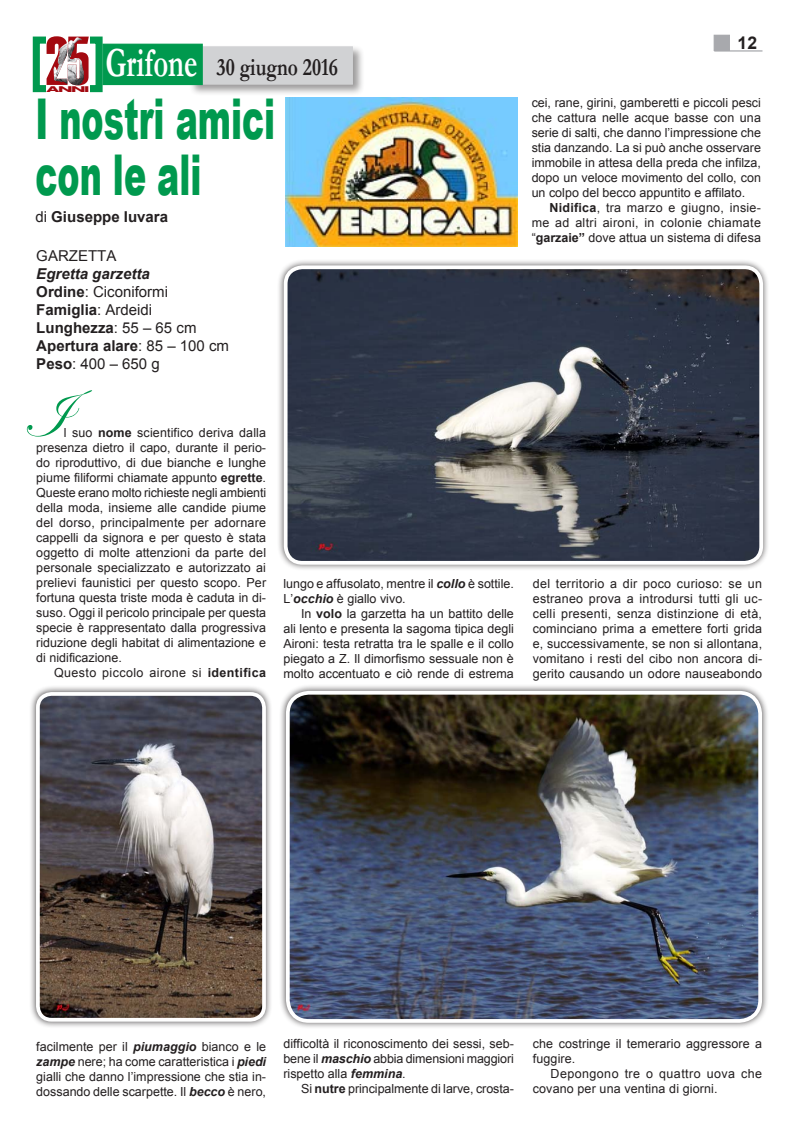
<style>
.page{position:relative;width:798px;height:1134px;background:#fff}
.page>*{position:absolute;margin:0;border:0;box-sizing:border-box;transform-origin:0 0}
.t1{font:68.75px "Edwardian Script ITC";color:#00994e}
.t2{font:900 56.25px/56.2px "Arial";color:#00994e;scale:.59 1}
.t3{font:700 25px "Garamond";color:#231f20;scale:.78 1}
.t4{font:700 17.5px "Arial";color:#231f20}
.t5{font:15px/18px "Arial";color:#231f20}
.t6{font:700 15px "Arial";color:#231f20}
.t7{font:12.5px/15px "Arial";color:#231f20;text-align:justify}
.t8{font:12.5px/15px "Arial";letter-spacing:.02em;color:#231f20}
.t9{font:12.5px "Arial";letter-spacing:.03em;color:#231f20}
.t10{font:700 7.62px "Futura";color:#a30910;scale:2.14 1}
.s1{font-size:41.88px;color:#fff}
.s2{font-weight:400}
.s3{font-weight:700;font-style:italic}
.s4{font-weight:700}
</style>
<div class="page">
<div style="left:33px;top:37px;width:70px;height:55px;border:7px solid #00994e"></div>
<div style="left:46px;top:35px;width:43px;height:58px;background:#fff"></div>
<svg style="left:47px;top:36px;width:42px;height:49px"></svg>
<div style="left:51px;top:36px;width:33px;height:49px;background:#231f20;opacity:.75"></div>
<hr style="left:714px;top:50px;width:48px;height:2px;background:#a8a9ad">
<div style="left:713px;top:35px;width:16px;height:16px;background:#a8a9ad;border:1px solid #a8a9ad"></div>
<div style="left:189px;top:44px;width:175px;height:53px;background:#231f20;opacity:.45"></div>
<div style="left:191px;top:46px;width:162px;height:39px;background:#d1d2d4;border:1px solid #d1d2d4"></div>
<div style="left:102px;top:44px;width:101px;height:41px;background:#00994e;border:1px solid #00994e"></div>
<div style="left:279px;top:684px;width:489px;height:346px;background:#231f20;opacity:.75"></div>
<img style="left:288px;top:693px;width:471px;height:328px">
<div style="left:286px;top:691px;width:475px;height:332px;border:4px solid #fff;border-radius:21px"></div>
<div style="left:277px;top:259px;width:492px;height:312px;background:#231f20;opacity:.75"></div>
<img style="left:285px;top:267px;width:475px;height:296px">
<div style="left:284px;top:265px;width:478px;height:300px;border:4px solid #fff;border-radius:17px"></div>
<div style="left:29px;top:685px;width:244px;height:343px;background:#231f20;opacity:.75"></div>
<img style="left:38px;top:694px;width:226px;height:326px">
<div style="left:36px;top:692px;width:230px;height:330px;border:4px solid #fff;border-radius:14px"></div>
<img style="left:286px;top:98px;width:231px;height:148px">
<h3 class="t3" style="left:106px;top:53px;width:299px"><span class="s1">Grifone</span> 30 giugno 2016</h3>
<h2 class="t2" style="left:35px;top:89px;width:408px">I nostri amici con le ali</h2>
<p class="t6" style="left:35px;top:207px;width:134px"><span class="s2">di</span> Giuseppe Iuvara</p>
<p class="t10" style="left:47px;top:84px;width:22px">ANNI</p>
<p class="t5" style="left:36px;top:247px;width:23px">Garzetta</p>
<p class="t5" style="left:36px;top:265px;width:194px"><span class="s3">Egretta garzetta<br></span><span class="s4">Ordine</span>: Ciconiformi<br><span class="s4">Famiglia</span>: Ardeidi<br><span class="s4">Lunghezza</span>: 55 – 65 cm<br><span class="s4">Apertura alare</span>: 85 – 100 cm<br><span class="s4">Peso</span>: 400 – 650 g</p>
<h1 class="t1" style="left:22px;top:376px;width:45px">I</h1>
<p class="t7" style="left:36px;top:425px;width:231px;text-indent:28px">l suo <span class="s4">nome</span> scientifico deriva dalla presenza dietro il capo, durante il perio&shy;do riproduttivo, di due bianche e lunghe piume filiformi chiamate appunto <span class="s4">egrette</span>.<br>Queste erano molto richieste negli ambienti della moda, insieme alle candide piume del dorso, principalmente per adornare cappelli da signora e per questo è stata oggetto di molte attenzioni da parte del personale specializzato e autorizzato ai prelievi faunistici per questo scopo. Per fortuna questa triste moda è caduta in di&shy;suso. Oggi il pericolo principale per questa specie è rappresentato dalla progressiva riduzione degli habitat di alimentazione e di nidificazione.</p>
<p class="t9" style="left:54px;top:664px;width:213px">Questo piccolo airone si <span class="s4">identifica</span></p>
<p class="t7" style="left:283px;top:576px;width:232px">lungo e affusolato, mentre il <span class="s3">collo</span> è sottile.<br>L’<span class="s3">occhio</span> è giallo vivo.</p>
<p class="t7" style="left:283px;top:606px;width:232px;text-indent:18px">In <span class="s4">volo</span> la garzetta ha un battito delle ali lento e presenta la sagoma tipica degli Aironi: testa retratta tra le spalle e il collo piegato a Z. Il dimorfismo sessuale non è molto accentuato e ciò rende di estrema</p>
<h3 class="t4" style="left:737px;top:31px;width:21px">12</h3>
<p class="t7" style="left:531px;top:95px;width:231px">cei, rane, girini, gamberetti e piccoli pesci che cattura nelle acque basse con una serie di salti, che danno l’impressione che stia danzando. La si può anche osservare immobile in attesa della preda che infilza, dopo un veloce movimento del collo, con un colpo del becco appuntito e affilato.</p>
<p class="t7" style="left:531px;top:200px;width:231px;text-indent:18px"><span class="s4">Nidifica</span>, tra marzo e giugno, insie&shy;me ad altri aironi, in colonie chiamate “<span class="s4">garzaie”</span> dove attua un sistema di difesa</p>
<p class="t7" style="left:532px;top:576px;width:231px">del territorio a dir poco curioso: se un estraneo prova a introdursi tutti gli uc&shy;celli presenti, senza distinzione di età, cominciano prima a emettere forti grida e, successivamente, se non si allontana, vomitano i resti del cibo non ancora di&shy;gerito causando un odore nauseabondo</p>
<p class="t7" style="left:36px;top:1039px;width:231px">facilmente per il <span class="s3">piumaggio</span> bianco e le <span class="s3">zampe</span> nere; ha come caratteristica i <span class="s3">piedi </span>gialli che danno l’impressione che stia in&shy;dossando delle scarpette. Il <span class="s3">becco</span> è nero,</p>
<p class="t7" style="left:283px;top:1037px;width:232px">difficoltà il riconoscimento dei sessi, seb&shy;bene il <span class="s3">maschio</span> abbia dimensioni maggiori rispetto alla <span class="s3">femmina</span>.</p>
<p class="t7" style="left:301px;top:1082px;width:214px">Si <span class="s4">nutre</span> principalmente di larve, crosta-</p>
<p class="t7" style="left:532px;top:1037px;width:231px">che costringe il temerario aggressore a fuggire.</p>
<p class="t8" style="left:532px;top:1067px;width:231px;text-indent:18px">Depongono tre o quattro uova che covano per una ventina di giorni.</p>
</div>
